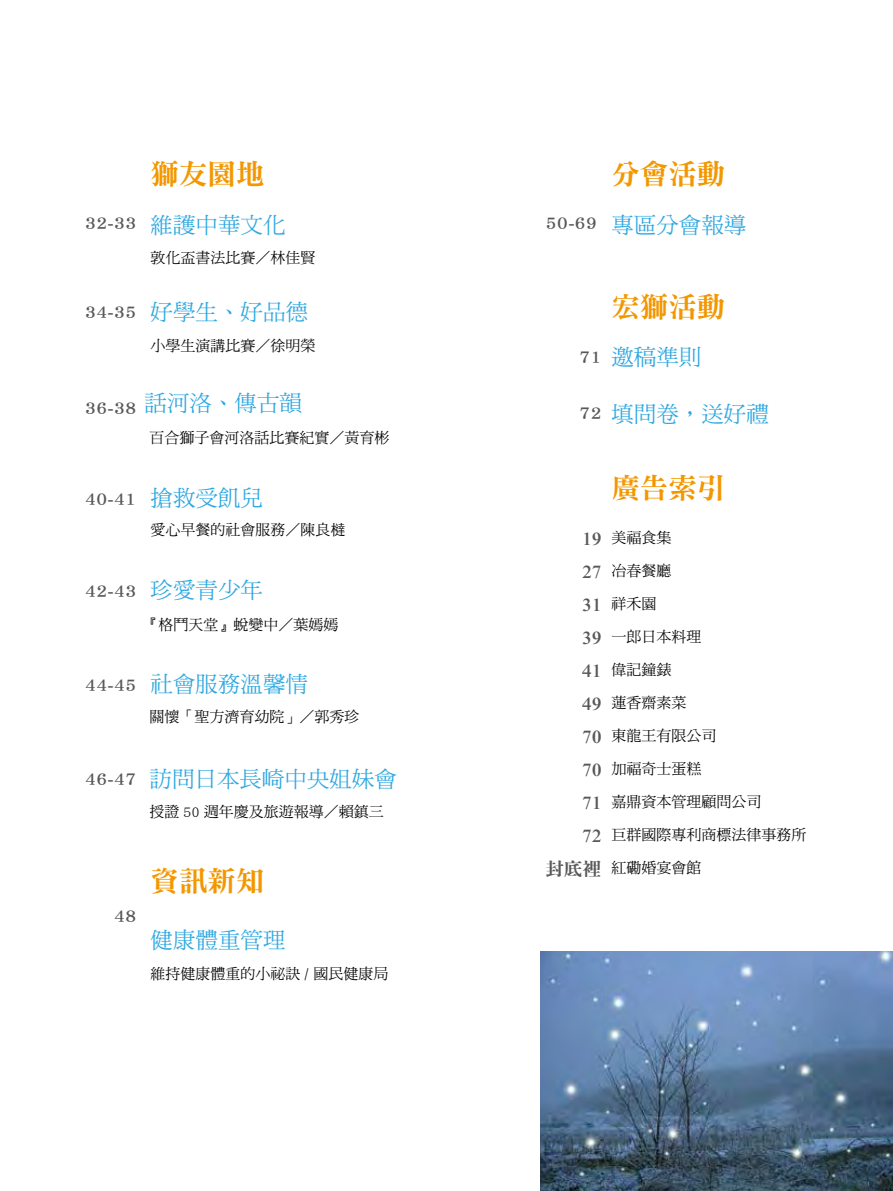
<style>
.page{position:relative;width:893px;height:1191px;background:#fff}
.page>*{position:absolute;margin:0;border:0;box-sizing:border-box;transform-origin:0 0}
.t1{font:28.5px "DF Ming Std W9";color:#f39700}
.t2{font:22.5px "DF Ming Std W5";color:#2ea7e0}
.t3{font:18px "DF Ming Std W9";color:#595757;scale:1.05 1}
.t4{font:18px/33px "DF Ming XB HK BF";color:#595757;text-align:right;scale:1.05 1}
.t5{font:15px "DF Ming Std W5";color:#000}
.s1{font-family:"ST Heiti TC";font-weight:300}
</style>
<div class="page">
<img style="left:540px;top:951px;width:353px;height:240px">
<h1 class="t1" style="left:151px;top:158px;width:115px">獅友園地</h1>
<h1 class="t1" style="left:611px;top:158px;width:115px">分會活動</h1>
<p class="t3" style="left:85px;top:212px;width:51px">32-33</p>
<h2 class="t2" style="left:151px;top:212px;width:136px">維護中華文化</h2>
<p class="t5" style="left:151px;top:250px;width:166px">敦化盃書法比賽／林佳賢</p>
<p class="t3" style="left:546px;top:212px;width:51px">50-69</p>
<h2 class="t2" style="left:611px;top:212px;width:136px">專區分會報導</h2>
<p class="t3" style="left:85px;top:302px;width:51px">34-35</p>
<h2 class="t2" style="left:151px;top:300px;width:159px">好學生、好品德</h2>
<h1 class="t1" style="left:611px;top:291px;width:115px">宏獅活動</h1>
<p class="t5" style="left:151px;top:337px;width:166px">小學生演講比賽／徐明榮</p>
<p class="t3" style="left:85px;top:397px;width:51px">36-38</p>
<h2 class="t2" style="left:145px;top:390px;width:159px">話河洛、傳古韻</h2>
<p class="t5" style="left:150px;top:429px;width:242px">百合獅子會河洛話比賽紀實／黃育彬</p>
<p class="t3" style="left:579px;top:346px;width:23px">71</p>
<p class="t3" style="left:579px;top:402px;width:23px">72</p>
<h2 class="t2" style="left:611px;top:344px;width:91px">邀稿準則</h2>
<h2 class="t2" style="left:611px;top:402px;width:159px">填問卷，送好禮</h2>
<p class="t3" style="left:85px;top:488px;width:51px">40-41</p>
<h2 class="t2" style="left:151px;top:486px;width:114px">搶救受飢兒</h2>
<p class="t5" style="left:151px;top:521px;width:196px">愛心早餐的社會服務／陳良<span class="s1">橽</span></p>
<p class="t3" style="left:85px;top:580px;width:51px">42-43</p>
<h2 class="t2" style="left:151px;top:578px;width:114px">珍愛青少年</h2>
<p class="t5" style="left:144px;top:616px;width:196px">『格鬥天堂』蛻變中／葉嫣嫣</p>
<p class="t3" style="left:85px;top:675px;width:51px">44-45</p>
<h2 class="t2" style="left:151px;top:671px;width:159px">社會服務溫馨情</h2>
<p class="t5" style="left:150px;top:708px;width:211px">關懷「聖方濟育幼院」／郭秀珍</p>
<p class="t3" style="left:85px;top:769px;width:51px">46-47</p>
<h2 class="t2" style="left:149px;top:766px;width:249px">訪問日本長崎中央姐妹會</h2>
<p class="t5" style="left:150px;top:803px;width:236px">授證 50 週年慶及旅遊報導／賴鎮三</p>
<h1 class="t1" style="left:151px;top:865px;width:115px">資訊新知</h1>
<h1 class="t1" style="left:611px;top:473px;width:115px">廣告索引</h1>
<p class="t4" style="left:545px;top:522px;width:56px">19<br>27<br>31<br>39<br>41<br>49<br>70<br>70<br>71<br>72<br>封底裡</p>
<p class="t5" style="left:611px;top:529px;width:61px">美福食集</p>
<p class="t5" style="left:611px;top:562px;width:61px">冶春餐廳</p>
<p class="t5" style="left:611px;top:595px;width:46px">祥禾園</p>
<p class="t5" style="left:611px;top:628px;width:91px">一郎日本料理</p>
<p class="t5" style="left:611px;top:661px;width:61px">偉記鐘錶</p>
<p class="t5" style="left:611px;top:694px;width:76px">蓮香齋素菜</p>
<p class="t5" style="left:611px;top:727px;width:106px">東龍王有限公司</p>
<p class="t5" style="left:611px;top:760px;width:91px">加福奇士蛋糕</p>
<p class="t5" style="left:611px;top:793px;width:151px">嘉鼎資本管理顧問公司</p>
<p class="t5" style="left:611px;top:826px;width:196px">巨群國際專利商標法律事務所</p>
<p class="t5" style="left:611px;top:859px;width:91px">紅磡婚宴會館</p>
<p class="t3" style="left:114px;top:905px;width:23px">48</p>
<h2 class="t2" style="left:151px;top:928px;width:136px">健康體重管理</h2>
<p class="t5" style="left:151px;top:965px;width:239px">維持健康體重的小祕訣 / 國民健康局</p>
</div>
